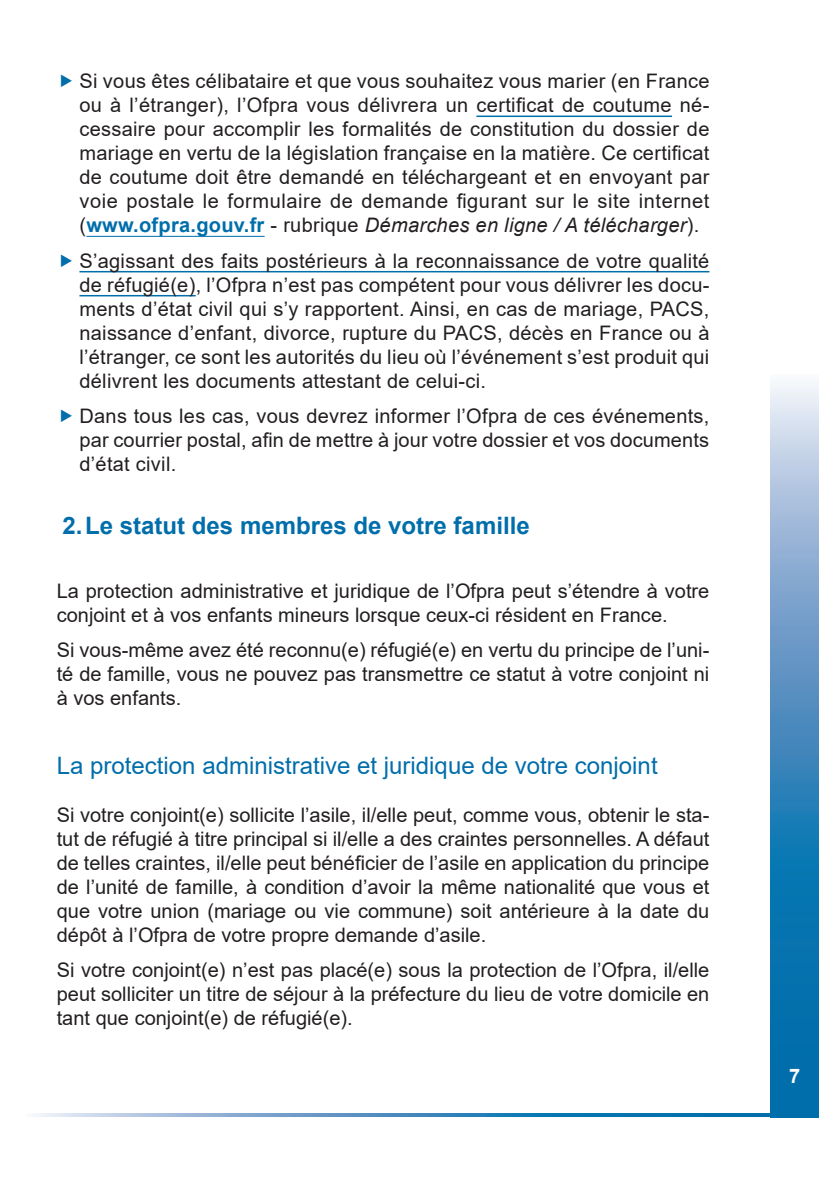
<style>
.page{position:relative;width:840px;height:1191px;background:#fff}
.page>*{position:absolute;margin:0;border:0;box-sizing:border-box;transform-origin:0 0}
.t1{font:24px "Arial";color:#006eab}
.t2{font:700 24px "Arial";color:#006eab}
.t3{font:20px/24px "Arial";color:#231f20;text-align:justify}
.t4{font:700 20px "Arial";color:#fff}
.s1{font-weight:700;color:#006eab}
.s2{font-style:italic}
</style>
<div class="page">
<svg style="left:770px;top:383px;width:48px;height:734px;background:#4f93c2"></svg>
<svg style="left:35px;top:1113px;width:771px;height:4px;background:#4f93c2"></svg>
<hr style="left:476px;top:116px;width:195px;height:1px;background:#006eab">
<hr style="left:86px;top:236px;width:178px;height:1px;background:#006eab">
<hr style="left:79px;top:271px;width:630px;height:1px;background:#006eab">
<hr style="left:79px;top:295px;width:116px;height:1px;background:#006eab">
<p class="t3" style="left:79px;top:69px;width:631px">Si vous êtes célibataire et que vous souhaitez vous marier (en France ou à l’étranger), l’Ofpra vous délivrera un certificat de coutume né&shy;cessaire pour accomplir les formalités de constitution du dossier de mariage en vertu de la législation française en la matière. Ce certificat de coutume doit être demandé en téléchargeant et en envoyant par voie postale le formulaire de demande figurant sur le site internet (<span class="s1">www.ofpra.gouv.fr</span> - rubrique <span class="s2">Démarches en ligne / A télécharger</span>).</p>
<p class="t3" style="left:79px;top:248px;width:631px">S’agissant des faits postérieurs à la reconnaissance de votre qualité de réfugié(e), l’Ofpra n’est pas compétent pour vous délivrer les docu&shy;ments d’état civil qui s’y rapportent. Ainsi, en cas de mariage, PACS, naissance d’enfant, divorce, rupture du PACS, décès en France ou à l’étranger, ce sont les autorités du lieu où l’événement s’est produit qui délivrent les documents attestant de celui-ci.</p>
<p class="t3" style="left:79px;top:404px;width:631px">Dans tous les cas, vous devrez informer l’Ofpra de ces événements, par courrier postal, afin de mettre à jour votre dossier et vos documents d’état civil.</p>
<p class="t2" style="left:62px;top:508px;width:468px">2.Le statut des membres de votre famille</p>
<p class="t3" style="left:57px;top:578px;width:653px">La protection administrative et juridique de l’Ofpra peut s’étendre à votre conjoint et à vos enfants mineurs lorsque ceux-ci résident en France.</p>
<p class="t3" style="left:57px;top:638px;width:653px">Si vous-même avez été reconnu(e) réfugié(e) en vertu du principe de l’uni&shy;té de famille, vous ne pouvez pas transmettre ce statut à votre conjoint ni à vos enfants.</p>
<p class="t1" style="left:57px;top:749px;width:602px">La protection administrative et juridique de votre conjoint</p>
<p class="t3" style="left:57px;top:803px;width:653px">Si votre conjoint(e) sollicite l’asile, il/elle peut, comme vous, obtenir le sta&shy;tut de réfugié à titre principal si il/elle a des craintes personnelles. A défaut de telles craintes, il/elle peut bénéficier de l’asile en application du principe de l’unité de famille, à condition d’avoir la même nationalité que vous et que votre union (mariage ou vie commune) soit antérieure à la date du dépôt à l’Ofpra de votre propre demande d’asile.</p>
<p class="t3" style="left:57px;top:958px;width:653px">Si votre conjoint(e) n’est pas placé(e) sous la protection de l’Ofpra, il/elle peut solliciter un titre de séjour à la préfecture du lieu de votre domicile en tant que conjoint(e) de réfugié(e).</p>
<p class="t4" style="left:788px;top:1062px;width:13px">7</p>
</div>
